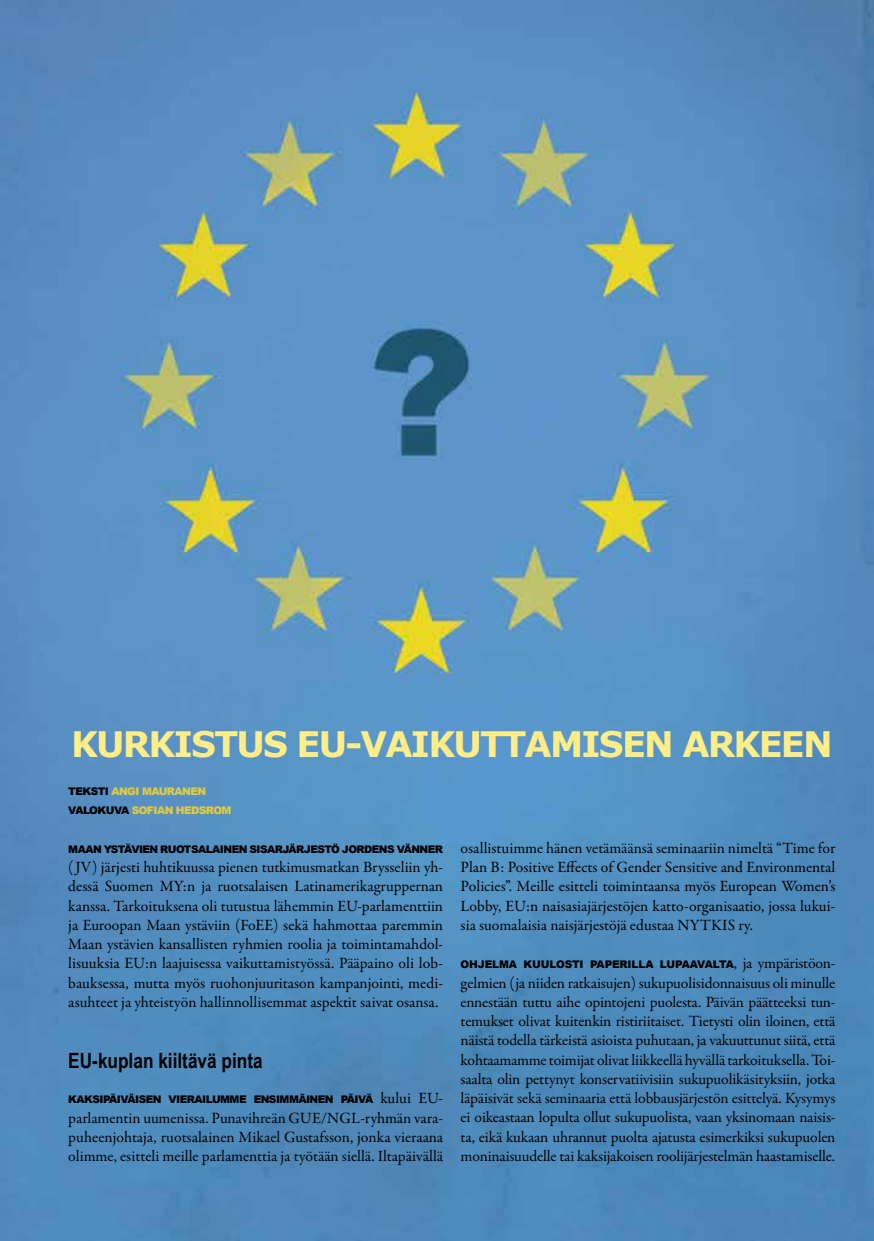
<style>
.page{position:relative;width:874px;height:1241px;background:#fff}
.page>*{position:absolute;margin:0;border:0;box-sizing:border-box;transform-origin:0 0}
.t1{font:700 35px "Verdana";letter-spacing:-.05em;color:#ffee87}
.t2{font:700 21px "Arial Narrow";color:#000}
.t3{font:15.75px/19.2px "Garamond Premr Pro";letter-spacing:-.005em;color:#000;text-align:justify}
.t4{font:900 10.5px "Arial";letter-spacing:-.05em;color:#000}
.t5{font:900 10.5px "Arial";letter-spacing:-.01em;color:#000}
.t6{font:900 10.5px/19.2px "Arial";letter-spacing:-.05em;color:#e2cb3f}
.s1{color:#000}
.s2{font-family:"Garamond Premr Pro";font-weight:400;font-size:15.75px}
</style>
<div class="page">
<img style="left:0;top:0;width:873px;height:1240px">
<h1 class="t1" style="left:71px;top:718px;width:762px">KURKISTUS EU-VAIKUTTAMISEN ARKEEN</h1>
<p class="t6" style="left:68px;top:781px;width:165px"><span class="s1">TEKSTI</span> ANGI MAURANEN<br><span class="s1">VALOKUVA</span> SOFIAN HEDSROM</p>
<p class="t4" style="left:68px;top:841px;width:376px">MAAN YSTÄVIEN RUOTSALAINEN SISARJÄRJESTÖ JORDENS VÄNNER</p>
<p class="t3" style="left:68px;top:857px;width:376px">( JV) järjesti huhtikuussa pienen tutkimusmatkan Brysseliin yh&shy;dessä Suomen MY:n ja ruotsalaisen Latinamerikagruppernan kanssa. Tarkoituksena oli tutustua lähemmin EU-parlamenttiin ja Euroopan Maan ystäviin (FoEE) sekä hahmottaa paremmin Maan ystävien kansallisten ryhmien roolia ja toimintamahdol&shy;lisuuksia EU:n laajuisessa vaikuttamistyössä. Pääpaino oli lob&shy;bauksessa, mutta myös ruohonjuuritason kampanjointi, medi&shy;asuhteet ja yhteistyön hallinnollisemmat aspektit saivat osansa.</p>
<h2 class="t2" style="left:68px;top:1044px;width:196px">EU-kuplan kiiltävä pinta</h2>
<p class="t4" style="left:68px;top:1091px;width:376px">KAKSIPÄIVÄISEN VIERAILUMME ENSIMMÄINEN PÄIVÄ <span class="s2">kului EU-</span></p>
<p class="t3" style="left:68px;top:1108px;width:376px">parlamentin uumenissa. Punavihreän GUE/NGL-ryhmän vara&shy;puheenjohtaja, ruotsalainen Mikael Gustafsson, jonka vieraana olimme, esitteli meille parlamenttia ja työtään siellä. Iltapäivällä</p>
<p class="t3" style="left:460px;top:838px;width:376px">osallistuimme hänen vetämäänsä seminaariin nimeltä “Time for Plan B: Positive Effects of Gender Sensitive and Environmental Policies”. Meille esitteli toimintaansa myös European Women’s Lobby, EU:n naisasiajärjestöjen katto-organisaatio, jossa lukui&shy;sia suomalaisia naisjärjestöjä edustaa NYTKIS ry.</p>
<p class="t5" style="left:460px;top:956px;width:376px">OHJELMA KUULOSTI PAPERILLA LUPAAVALTA<span class="s2">, ja ympäristöon-</span></p>
<p class="t3" style="left:460px;top:973px;width:376px">gelmien (ja niiden ratkaisujen) sukupuolisidonnaisuus oli minulle ennestään tuttu aihe opintojeni puolesta. Päivän päätteeksi tun&shy;temukset olivat kuitenkin ristiriitaiset. Tietysti olin iloinen, että näistä todella tärkeistä asioista puhutaan, ja vakuuttunut siitä, että kohtaamamme toimijat olivat liikkeellä hyvällä tarkoituksella. Toi&shy;saalta olin pettynyt konservatiivisiin sukupuolikäsityksiin, jotka läpäisivät sekä seminaaria että lobbausjärjestön esittelyä. Kysymys ei oikeastaan lopulta ollut sukupuolista, vaan yksinomaan naisis&shy;ta, eikä kukaan uhrannut puolta ajatusta esimerkiksi sukupuolen moninaisuudelle tai kaksijakoisen roolijärjestelmän haastamiselle.</p>
</div>
